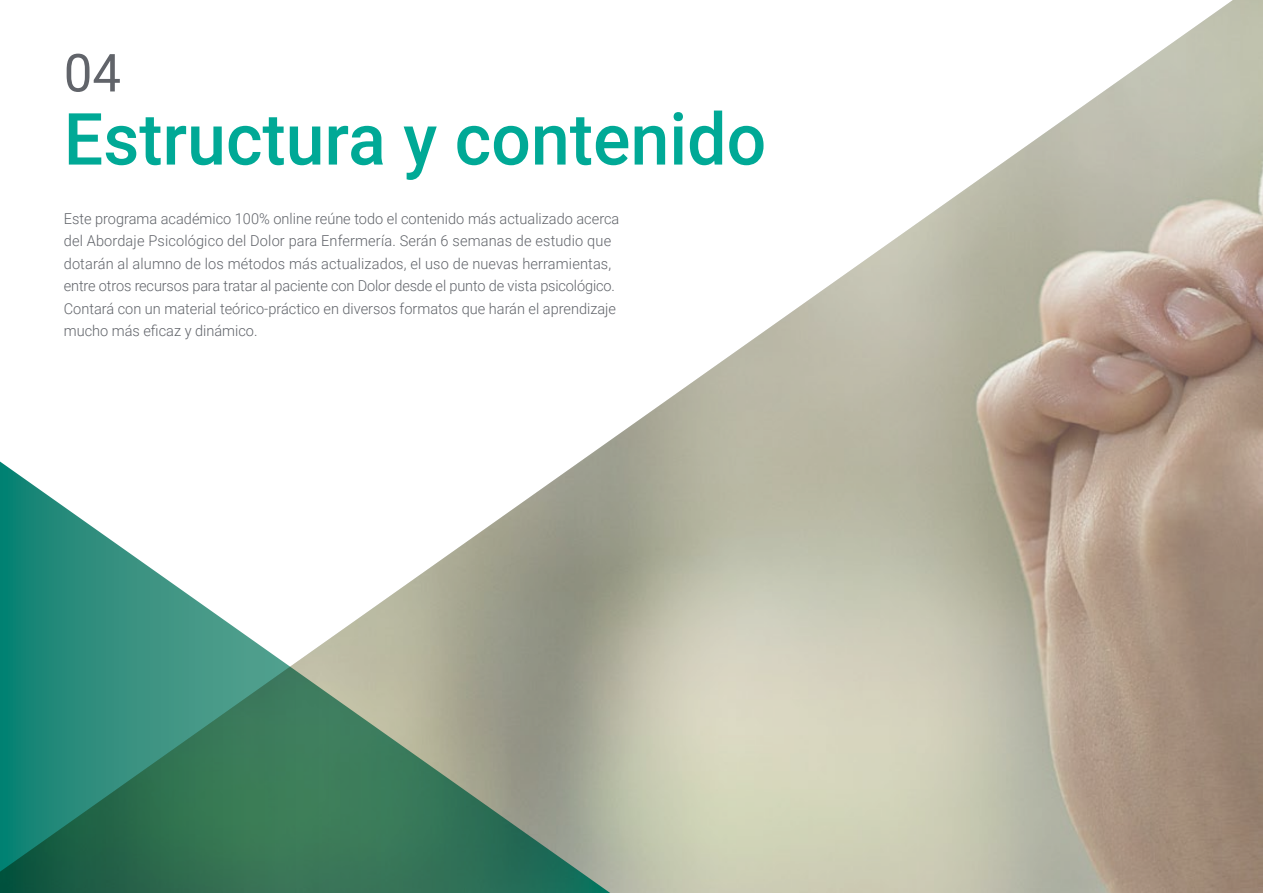
<style>
.page{position:relative;width:1263px;height:893px;background:#fff}
.page>*{position:absolute;margin:0;border:0;box-sizing:border-box;transform-origin:0 0}
.t1{font:500 72px "Roboto";color:#00a996}
.t2{font:52.5px "Roboto";color:#61646a}
.t3{font:300 15px/22.5px "Roboto";color:#61646a}
</style>
<div class="page">
<img style="left:602px;top:0;width:661px;height:893px">
<svg style="left:0;top:446px;width:640px;height:447px"></svg>
<h2 class="t2" style="left:64px;top:36px;width:59px">04</h2>
<h1 class="t1" style="left:64px;top:89px;width:704px">Estructura y contenido</h1>
<p class="t3" style="left:64px;top:207px;width:557px">Este programa académico 100% online reúne todo el contenido más actualizado acerca del Abordaje Psicológico del Dolor para Enfermería. Serán 6 semanas de estudio que dotarán al alumno de los métodos más actualizados, el uso de nuevas herramientas, entre otros recursos para tratar al paciente con Dolor desde el punto de vista psicológico.<br>Contará con un material teórico-práctico en diversos formatos que harán el aprendizaje mucho más eficaz y dinámico.</p>
</div>
